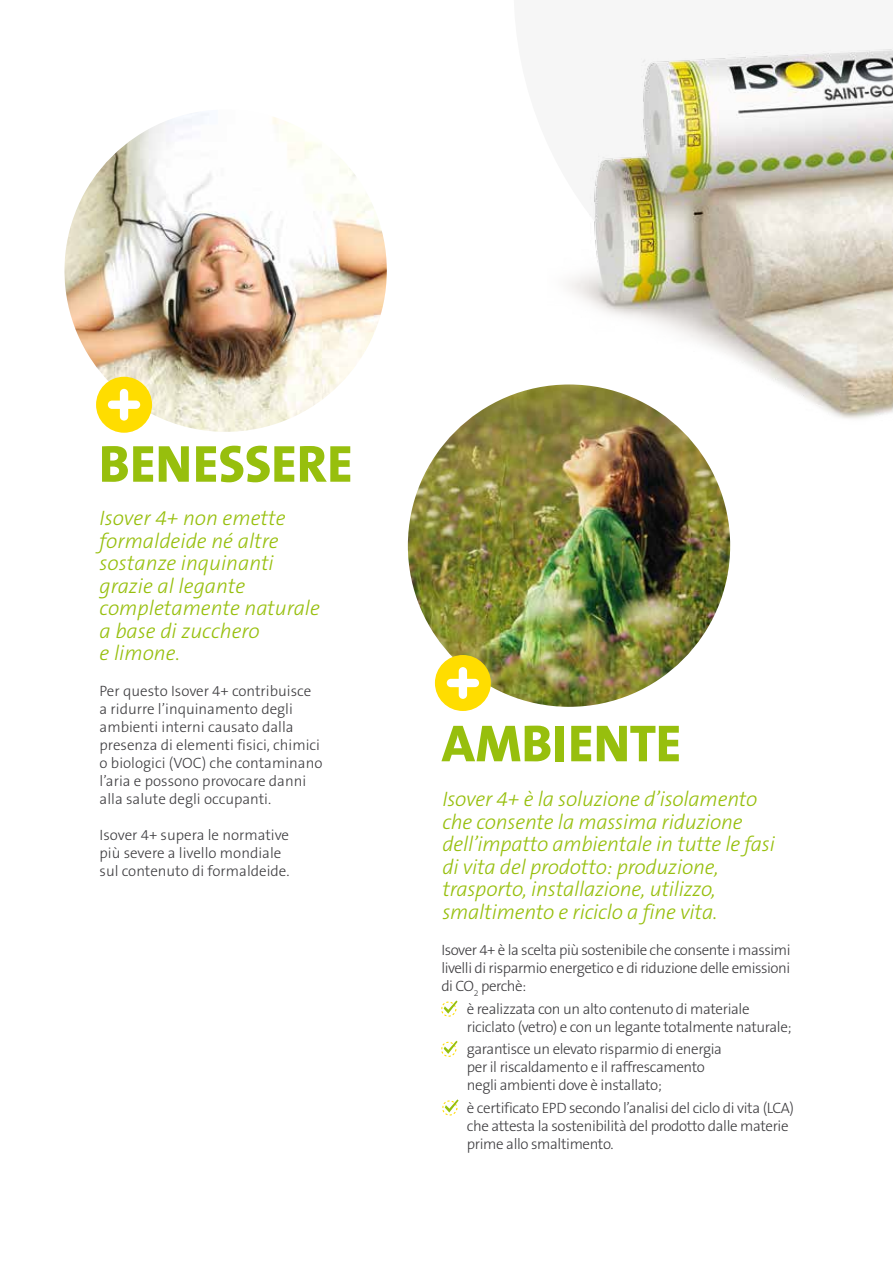
<style>
.page{position:relative;width:893px;height:1263px;background:#fff}
.page>*{position:absolute;margin:0;border:0;box-sizing:border-box;transform-origin:0 0}
.t1{font:800 52.5px "The Sans B8";color:#97bf0d}
.t2{font:italic 300 21px/22.5px "The Sans B3";letter-spacing:-.01em;color:#97bf0d}
.t3{font:300 15px/18px "The Sans B3";letter-spacing:-.025em;color:#3e3d40}
.t4{font:300 15px/18px "The Sans B3";color:#3e3d40}
</style>
<div class="page">
<img style="left:64px;top:109px;width:323px;height:323px;border-radius:161px">
<img style="left:568px;top:48px;width:325px;height:375px">
<div style="left:96px;top:377px;width:56px;height:56px;background:#fd0;border-radius:50%"></div>
<div style="left:120px;top:389px;width:8px;height:32px;background:#fff;border-radius:4px"></div>
<div style="left:108px;top:401px;width:32px;height:8px;background:#fff;border-radius:4px"></div>
<img style="left:408px;top:384px;width:322px;height:323px;border-radius:161px">
<div style="left:435px;top:655px;width:56px;height:56px;background:#fd0;border-radius:50%"></div>
<div style="left:459px;top:667px;width:8px;height:32px;background:#fff;border-radius:4px"></div>
<div style="left:447px;top:679px;width:32px;height:8px;background:#fff;border-radius:4px"></div>
<svg style="left:441px;top:1000px;width:17px;height:17px"></svg>
<svg style="left:441px;top:1041px;width:17px;height:16px"></svg>
<svg style="left:442px;top:1099px;width:17px;height:16px"></svg>
<h1 class="t1" style="left:99px;top:436px;width:255px">BENESSERE</h1>
<h2 class="t2" style="left:100px;top:508px;width:222px">Isover 4+ non emette formaldeide né altre sostanze inquinanti grazie al legante completamente naturale a base di zucchero<br>e limone.</h2>
<p class="t4" style="left:100px;top:682px;width:224px">Per questo Isover 4+ contribuisce a ridurre l’inquinamento degli ambienti interni causato dalla presenza di elementi fisici, chimici o biologici (VOC) che contaminano l’aria e possono provocare danni alla salute degli occupanti.</p>
<p class="t4" style="left:100px;top:826px;width:192px">Isover 4+ supera le normative più severe a livello mondiale sul contenuto di formaldeide.</p>
<h1 class="t1" style="left:442px;top:716px;width:241px">AMBIENTE</h1>
<h2 class="t2" style="left:442px;top:789px;width:334px">Isover 4+ è la soluzione d’isolamento che consente la massima riduzione dell’impatto ambientale in tutte le fasi di vita del prodotto: produzione, trasporto, installazione, utilizzo, smaltimento e riciclo a fine vita.</h2>
<p class="t3" style="left:441px;top:942px;width:351px;text-align:justify">Isover 4+ è la scelta più sostenibile che consente i massimi livelli di risparmio energetico e di riduzione delle emissioni di CO<sub>2</sub> perchè:</p>
<p class="t3" style="left:467px;top:1000px;width:326px">è realizzata con un alto contenuto di materiale riciclato (vetro) e con un legante totalmente naturale;</p>
<p class="t3" style="left:467px;top:1041px;width:257px">garantisce un elevato risparmio di energia per il riscaldamento e il raffrescamento negli ambienti dove è installato;</p>
<p class="t3" style="left:467px;top:1099px;width:329px">è certificato EPD secondo l’analisi del ciclo di vita (LCA) che attesta la sostenibilità del prodotto dalle materie prime allo smaltimento.</p>
</div>
